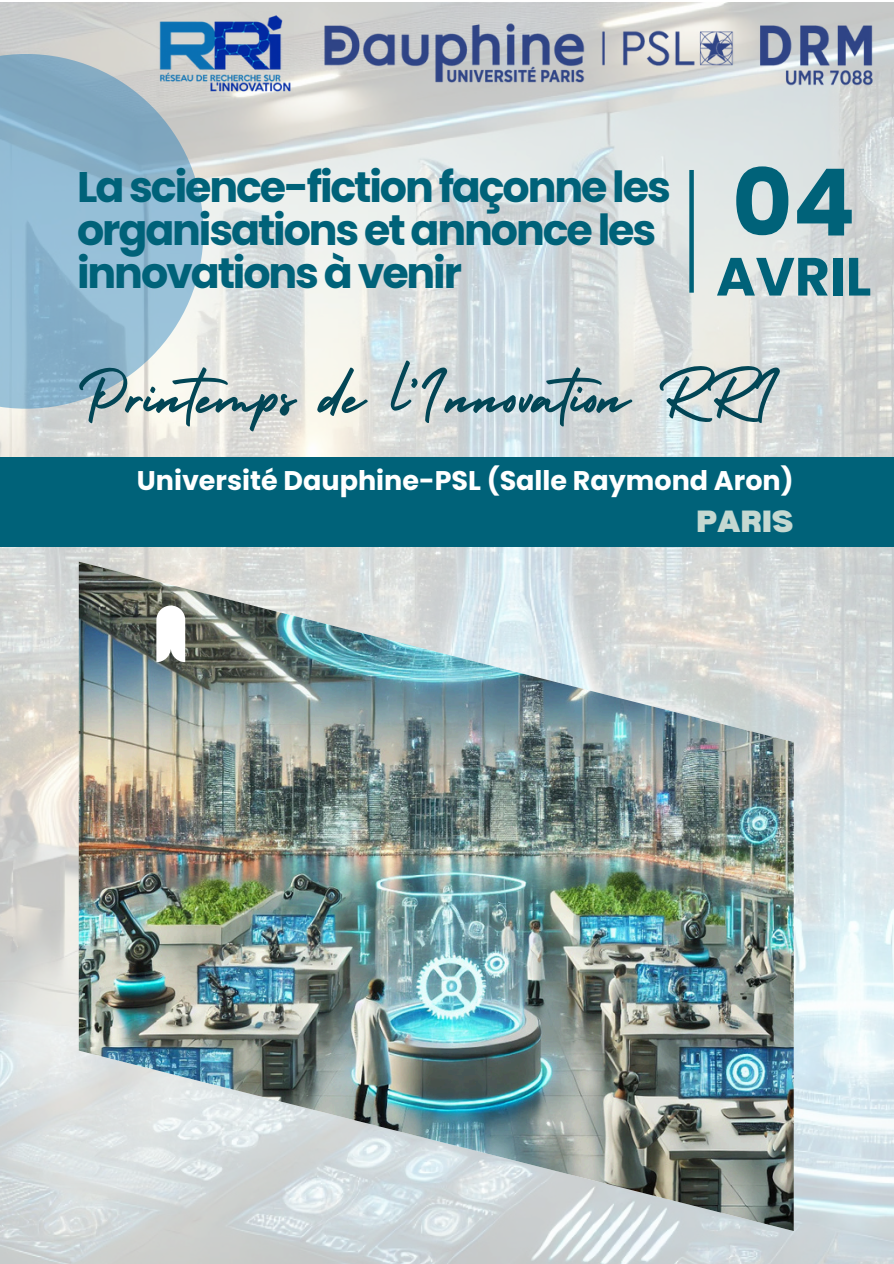
<style>
.page{position:relative;width:894px;height:1264px;background:#fff}
.page>*{position:absolute;margin:0;border:0;box-sizing:border-box;transform-origin:0 0}
.t1{font:700 92.7px "Poppins";color:#006279}
.t2{font:72px "Holiday";color:#024656}
.t3{font:700 53.7px "Poppins";color:#006279}
.t4{font:700 42.75px/42.8px "Poppins";letter-spacing:-.05em;color:#006279}
.t5{font:900 30px "Bernoru";color:#c5d8d1}
.t6{font:700 27px "Poppins";color:#fff}
</style>
<div class="page">
<img style="left:0;top:2px;width:893px;height:1261px">
<img style="left:79px;top:561px;width:714px;height:669px">
<div style="left:0;top:457px;width:893px;height:89px;background:#006279"></div>
<svg style="left:156px;top:606px;width:29px;height:56px"></svg>
<svg style="left:0;top:54px;width:203px;height:355px;background:#9bbdd0"></svg>
<img style="left:156px;top:11px;width:138px;height:86px">
<svg style="left:689px;top:170px;width:4px;height:123px"></svg>
<img style="left:323px;top:22px;width:551px;height:64px">
<p class="t4" style="left:77px;top:166px;width:595px">La science-fiction façonne les organisations et annonce les innovations à venir</p>
<p class="t1" style="left:731px;top:138px;width:125px">04</p>
<p class="t3" style="left:716px;top:239px;width:157px">AVRIL</p>
<h3 class="t2" style="left:77px;top:340px;width:706px">Printemps de l’Innovation RRI</h3>
<p class="t6" style="left:137px;top:461px;width:658px">Université Dauphine-PSL (Salle Raymond Aron)</p>
<h2 class="t5" style="left:696px;top:504px;width:99px">PARIS</h2>
</div>
